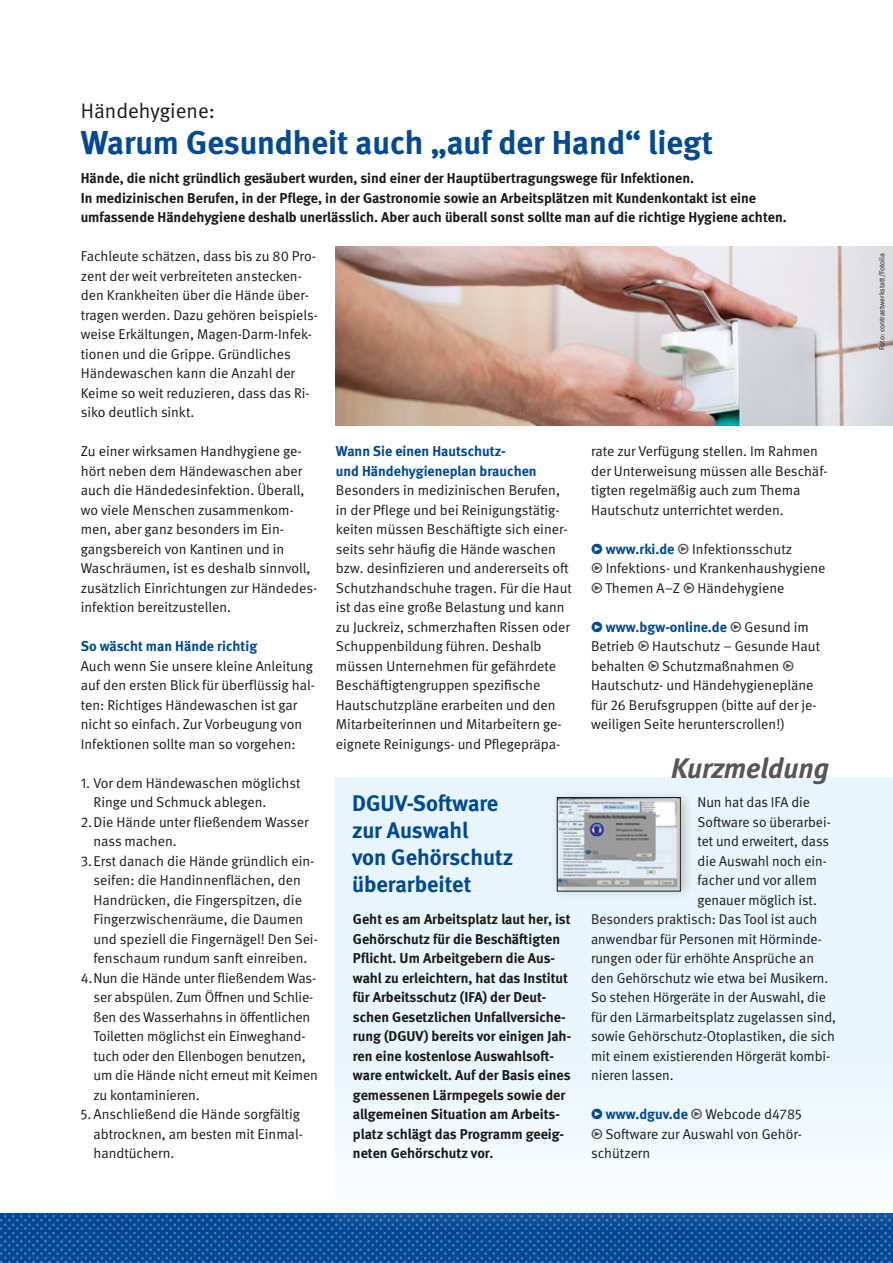
<style>
.page{position:relative;width:893px;height:1263px;background:#fff}
.page>*{position:absolute;margin:0;border:0;box-sizing:border-box;transform-origin:0 0}
.t1{font:700 33px "DGUV Meta";color:#004993}
.DGUV_GS_Bold{font:italic 700 28.35px "DGUV Meta";color:#565656}
.t2{font:700 22.5px/27px "DGUV Meta";color:#004993}
.t3{font:21px "DGUV Meta";color:#1a1a18}
.DGUV_GS{font:14.25px/19.5px "DGUV Meta";color:#1a1a18}
.DGUV_GS-2{font:700 14.25px/19.5px "DGUV Meta";color:#1a1a18}
.DGUV_GS_Bold-2{font:700 14.25px/19.5px "DGUV Meta";color:#1a1a18}
.t4{font:700 14.25px/19.5px "DGUV Meta";color:#004993}
.t5{font:7.5px "DGUV Meta";letter-spacing:-.005em;color:#1a1a18}
.s1{color:#004993}
.s2{font-weight:700;color:#004993}
.s3{color:#565656}
</style>
<div class="page">
<img style="left:0;top:1214px;width:893px;height:49px">
<svg style="left:336px;top:777px;width:557px;height:451px;fill:#e8f5fc"></svg>
<div style="left:550px;top:790px;width:145px;height:115px;background:#1a1a18;opacity:.25"></div>
<img style="left:559px;top:799px;width:119px;height:87px">
<div style="left:557px;top:797px;width:123px;height:94px;border:1px solid #1a1a18"></div>
<img style="left:336px;top:247px;width:557px;height:179px">
<h3 class="t3" style="left:81px;top:98px;width:136px">Händehygiene:</h3>
<h1 class="t1" style="left:81px;top:123px;width:634px">Warum Gesundheit auch „auf der Hand“ liegt</h1>
<p class="DGUV_GS-2" style="left:81px;top:169px;width:707px">Hände, die nicht gründlich gesäubert wurden, sind einer der Hauptübertragungswege für Infektionen.<br>In medizinischen Berufen, in der Pflege, in der Gastronomie sowie an Arbeitsplätzen mit Kundenkontakt ist eine umfassende Händehygiene deshalb unerlässlich. Aber auch überall sonst sollte man auf die richtige Hygiene achten.</p>
<p class="DGUV_GS" style="left:81px;top:247px;width:239px">Fachleute schätzen, dass bis zu 80 Pro&shy;zent der weit verbreiteten anstecken&shy;den Krankheiten über die Hände über&shy;tragen werden. Dazu gehören beispiels&shy;weise Erkältungen, Magen-Darm-Infek&shy;tionen und die Grippe. Gründliches Händewaschen kann die Anzahl der Keime so weit reduzieren, dass das Ri&shy;siko deutlich sinkt.</p>
<p class="DGUV_GS" style="left:81px;top:442px;width:238px">Zu einer wirksamen Handhygiene ge&shy;hört neben dem Händewaschen aber auch die Händedesinfektion. Überall, wo viele Menschen zusammenkom&shy;men, aber ganz besonders im Ein&shy;gangsbereich von Kantinen und in Waschräumen, ist es deshalb sinnvoll, zusätzlich Einrichtungen zur Händedes&shy;infektion bereitzustellen.</p>
<p class="t4" style="left:81px;top:637px;width:178px">So wäscht man Hände richtig</p>
<p class="DGUV_GS" style="left:81px;top:656px;width:236px">Auch wenn Sie unsere kleine Anleitung auf den ersten Blick für überflüssig hal&shy;ten: Richtiges Händewaschen ist gar nicht so einfach. Zur Vorbeugung von Infektionen sollte man so vorgehen:</p>
<p class="DGUV_GS" style="left:81px;top:773px;width:221px">1. Vor dem Händewaschen möglichst</p>
<p class="DGUV_GS" style="left:94px;top:793px;width:174px">Ringe und Schmuck ablegen.</p>
<p class="DGUV_GS" style="left:81px;top:812px;width:229px">2.Die Hände unter fließendem Wasser</p>
<p class="DGUV_GS" style="left:94px;top:832px;width:85px">nass machen.</p>
<p class="DGUV_GS" style="left:81px;top:851px;width:235px">3.Erst danach die Hände gründlich ein-</p>
<p class="DGUV_GS" style="left:94px;top:871px;width:209px">seifen: die Handinnenflächen, den</p>
<p class="DGUV_GS" style="left:94px;top:890px;width:210px">Handrücken, die Fingerspitzen, die</p>
<p class="DGUV_GS" style="left:94px;top:910px;width:211px">Fingerzwischenräume, die Daumen</p>
<p class="DGUV_GS" style="left:94px;top:929px;width:226px">und speziell die Fingernägel! Den Sei-</p>
<p class="DGUV_GS" style="left:94px;top:949px;width:215px">fenschaum rundum sanft einreiben.</p>
<p class="DGUV_GS" style="left:81px;top:968px;width:237px">4.Nun die Hände unter fließendem Was-</p>
<p class="DGUV_GS" style="left:94px;top:988px;width:221px">ser abspülen. Zum Öffnen und Schlie-</p>
<p class="DGUV_GS" style="left:94px;top:1007px;width:218px">ßen des Wasserhahns in öffentlichen</p>
<p class="DGUV_GS" style="left:94px;top:1027px;width:213px">Toiletten möglichst ein Einweghand-</p>
<p class="DGUV_GS" style="left:94px;top:1046px;width:214px">tuch oder den Ellenbogen benutzen,</p>
<p class="DGUV_GS" style="left:94px;top:1066px;width:226px">um die Hände nicht erneut mit Keimen</p>
<p class="DGUV_GS" style="left:94px;top:1085px;width:108px">zu kontaminieren.</p>
<p class="DGUV_GS" style="left:94px;top:1105px;width:211px;text-indent:-13px">5. Anschließend die Hände sorgfältig abtrocknen, am besten mit Einmal&shy;handtüchern.</p>
<p class="t4" style="left:336px;top:442px;width:202px">Wann Sie einen Hautschutz-<br>und Händehygieneplan brauchen</p>
<p class="DGUV_GS" style="left:336px;top:481px;width:237px">Besonders in medizinischen Berufen, in der Pflege und bei Reinigungstätig&shy;keiten müssen Beschäftigte sich einer&shy;seits sehr häufig die Hände waschen bzw. desinfizieren und andererseits oft Schutzhandschuhe tragen. Für die Haut ist das eine große Belastung und kann zu Juckreiz, schmerzhaften Rissen oder Schuppenbildung führen. Deshalb müssen Unternehmen für gefährdete Beschäftigtengruppen spezifische Hautschutzpläne erarbeiten und den Mitarbeiterinnen und Mitarbeitern ge&shy;eignete Reinigungs- und Pflegepräpa-</p>
<h3 class="t2" style="left:352px;top:790px;width:163px">DGUV-Software zur Auswahl<br>von Gehörschutz überarbeitet</h3>
<p class="DGUV_GS_Bold-2" style="left:353px;top:910px;width:219px">Geht es am Arbeitsplatz laut her, ist Gehörschutz für die Beschäftigten Pflicht. Um Arbeitgebern die Aus&shy;wahl zu erleichtern, hat das Institut für Arbeitsschutz (IFA) der Deut&shy;schen Gesetzlichen Unfallversiche-</p>
<p class="DGUV_GS-2" style="left:353px;top:1027px;width:220px">rung (DGUV) bereits vor einigen Jah&shy;ren eine kostenlose Auswahlsoft&shy;ware entwickelt. Auf der Basis eines gemessenen Lärmpegels sowie der allgemeinen Situation am Arbeits&shy;platz schlägt das Programm geeig&shy;neten Gehörschutz vor.</p>
<p class="DGUV_GS" style="left:591px;top:442px;width:238px">rate zur Verfügung stellen. Im Rahmen der Unterweisung müssen alle Beschäf&shy;tigten regelmäßig auch zum Thema Hautschutz unterrichtet werden.</p>
<p class="DGUV_GS" style="left:591px;top:539px;width:203px"><span class="s1">•</span> <span class="s2">www.rki.de</span> <span class="s3">•</span> Infektionsschutz</p>
<p class="DGUV_GS" style="left:591px;top:559px;width:236px"><span class="s3">•</span> Infektions- und Krankenhaushygiene</p>
<p class="DGUV_GS" style="left:591px;top:578px;width:195px"><span class="s3">•</span> Themen A–Z <span class="s3">•</span> Händehygiene</p>
<p class="DGUV_GS" style="left:591px;top:617px;width:231px"><span class="s1">•</span> <span class="s2">www.bgw-online.de</span> <span class="s3">•</span> Gesund im Betrieb <span class="s3">•</span> Hautschutz – Gesunde Haut behalten <span class="s3">•</span> Schutzmaßnahmen <span class="s3">• </span>Hautschutz- und Händehygienepläne für 26 Berufsgruppen (bitte auf der je&shy;weiligen Seite herunterscrollen!)</p>
<p class="DGUV_GS_Bold" style="left:671px;top:752px;width:160px">Kurzmeldung</p>
<p class="DGUV_GS" style="left:697px;top:793px;width:114px">Nun hat das IFA die</p>
<p class="DGUV_GS" style="left:697px;top:812px;width:135px">Software so überarbei-</p>
<p class="DGUV_GS" style="left:697px;top:832px;width:133px">tet und erweitert, dass</p>
<p class="DGUV_GS" style="left:697px;top:851px;width:131px">die Auswahl noch ein-</p>
<p class="DGUV_GS" style="left:697px;top:871px;width:121px">facher und vor allem</p>
<p class="DGUV_GS" style="left:697px;top:890px;width:121px">genauer möglich ist.</p>
<p class="DGUV_GS" style="left:591px;top:910px;width:228px">Besonders praktisch: Das Tool ist auch</p>
<p class="DGUV_GS" style="left:591px;top:929px;width:232px">anwendbar für Personen mit Hörminde-</p>
<p class="DGUV_GS" style="left:591px;top:949px;width:224px">rungen oder für erhöhte Ansprüche an</p>
<p class="DGUV_GS" style="left:591px;top:968px;width:239px">den Gehörschutz wie etwa bei Musikern.</p>
<p class="DGUV_GS" style="left:591px;top:988px;width:236px">So stehen Hörgeräte in der Auswahl, die</p>
<p class="DGUV_GS" style="left:591px;top:1007px;width:247px">für den Lärmarbeitsplatz zugelassen sind,</p>
<p class="DGUV_GS" style="left:591px;top:1027px;width:245px">sowie Gehörschutz-Otoplastiken, die sich</p>
<p class="DGUV_GS" style="left:591px;top:1046px;width:241px">mit einem existierenden Hörgerät kombi-</p>
<p class="DGUV_GS" style="left:591px;top:1066px;width:84px">nieren lassen.</p>
<p class="DGUV_GS" style="left:591px;top:1105px;width:212px"><span class="s1">•</span> <span class="s2">www.dguv.de</span> <span class="s3">•</span> Webcode d4785</p>
<p class="DGUV_GS" style="left:591px;top:1124px;width:211px"><span class="s3">•</span> Software zur Auswahl von Gehör&shy;schützern</p>
<p class="t5" style="left:877px;top:350px;width:98px;rotate:-90deg">Foto: contrastwerkstatt/Fotolia</p>
</div>
